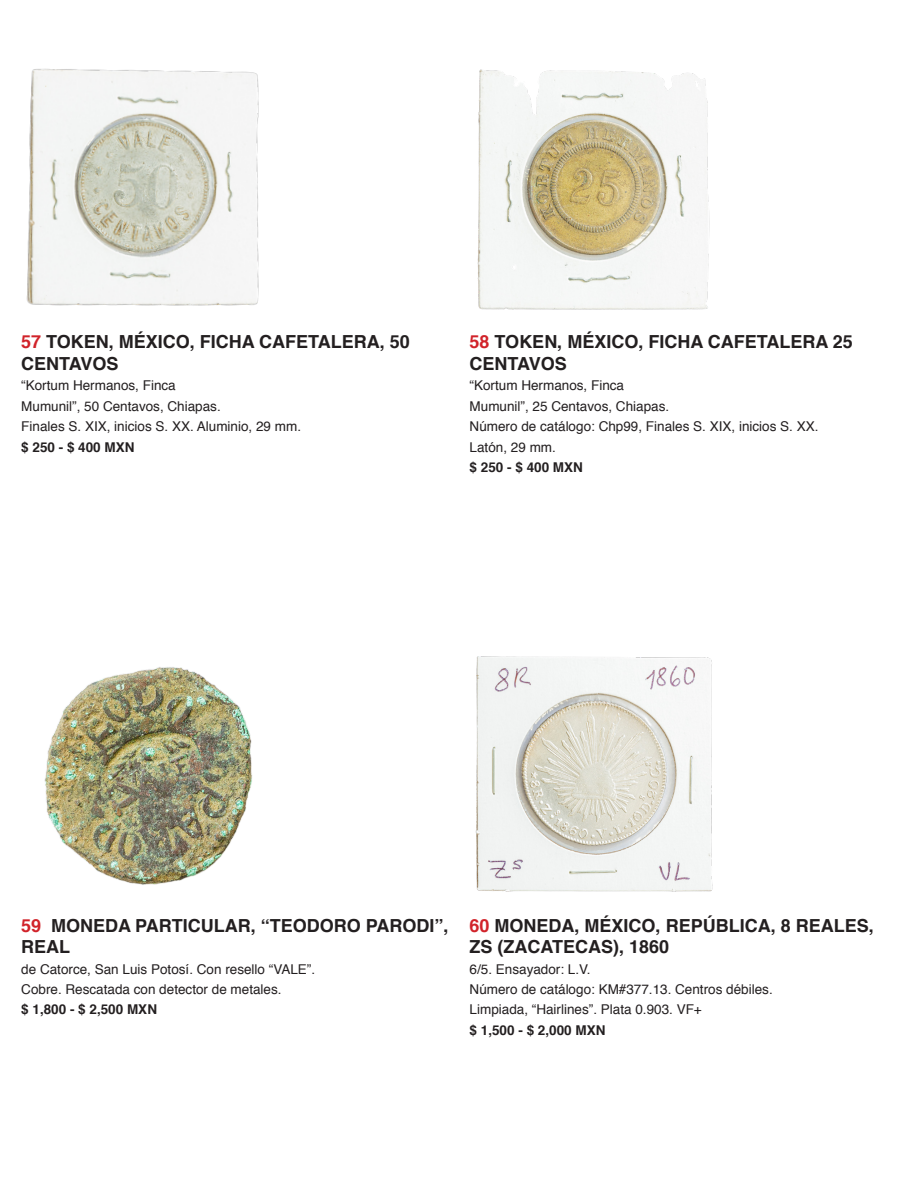
<style>
.page{position:relative;width:918px;height:1188px;background:#fff}
.page>*{position:absolute;margin:0;border:0;box-sizing:border-box;transform-origin:0 0}
.Titulo2{font:700 18px/21.6px "Helvetica";color:#231f20}
.Descripcion2{font:13.5px "Helvetica";color:#231f20}
.Valores2{font:700 13.5px "Helvetica";color:#231f20}
.s1{color:#d1232a}
</style>
<div class="page">
<img style="left:26px;top:68px;width:233px;height:238px">
<img style="left:477px;top:69px;width:233px;height:241px">
<img style="left:44px;top:667px;width:208px;height:218px">
<img style="left:475px;top:656px;width:238px;height:236px">
<p class="Titulo2" style="left:21px;top:331px;width:390px"><span class="s1">57</span> TOKEN, MÉXICO, FICHA CAFETALERA, 50<br>CENTAVOS</p>
<p class="Descripcion2" style="left:21px;top:375px;width:156px">“Kortum Hermanos, Finca</p>
<p class="Descripcion2" style="left:21px;top:395px;width:201px">Mumunil”, 50 Centavos, Chiapas.</p>
<p class="Descripcion2" style="left:21px;top:416px;width:281px">Finales S. XIX, inicios S. XX. Aluminio, 29 mm.</p>
<p class="Valores2" style="left:21px;top:436px;width:115px">$ 250 - $ 400 MXN</p>
<p class="Titulo2" style="left:470px;top:331px;width:385px"><span class="s1">58</span> TOKEN, MÉXICO, FICHA CAFETALERA 25<br>CENTAVOS</p>
<p class="Descripcion2" style="left:470px;top:375px;width:156px">“Kortum Hermanos, Finca</p>
<p class="Descripcion2" style="left:470px;top:395px;width:201px">Mumunil”, 25 Centavos, Chiapas.</p>
<p class="Descripcion2" style="left:470px;top:416px;width:350px">Número de catálogo: Chp99, Finales S. XIX, inicios S. XX.</p>
<p class="Descripcion2" style="left:470px;top:436px;width:88px">Latón, 29 mm.</p>
<p class="Valores2" style="left:470px;top:456px;width:115px">$ 250 - $ 400 MXN</p>
<p class="Titulo2" style="left:21px;top:915px;width:429px"><span class="s1">59</span> MONEDA PARTICULAR, “TEODORO PARODI”,<br>REAL</p>
<p class="Descripcion2" style="left:21px;top:958px;width:295px">de Catorce, San Luis Potosí. Con resello “VALE”.</p>
<p class="Descripcion2" style="left:21px;top:979px;width:262px">Cobre. Rescatada con detector de metales.</p>
<p class="Valores2" style="left:21px;top:999px;width:137px">$ 1,800 - $ 2,500 MXN</p>
<p class="Titulo2" style="left:470px;top:915px;width:406px"><span class="s1">60</span> MONEDA, MÉXICO, REPÚBLICA, 8 REALES,<br>ZS (ZACATECAS), 1860</p>
<p class="Descripcion2" style="left:470px;top:958px;width:123px">6/5. Ensayador: L.V.</p>
<p class="Descripcion2" style="left:470px;top:979px;width:305px">Número de catálogo: KM#377.13. Centros débiles.</p>
<p class="Descripcion2" style="left:470px;top:999px;width:234px">Limpiada, “Hairlines”. Plata 0.903. VF+</p>
<p class="Valores2" style="left:470px;top:1019px;width:137px">$ 1,500 - $ 2,000 MXN</p>
</div>
